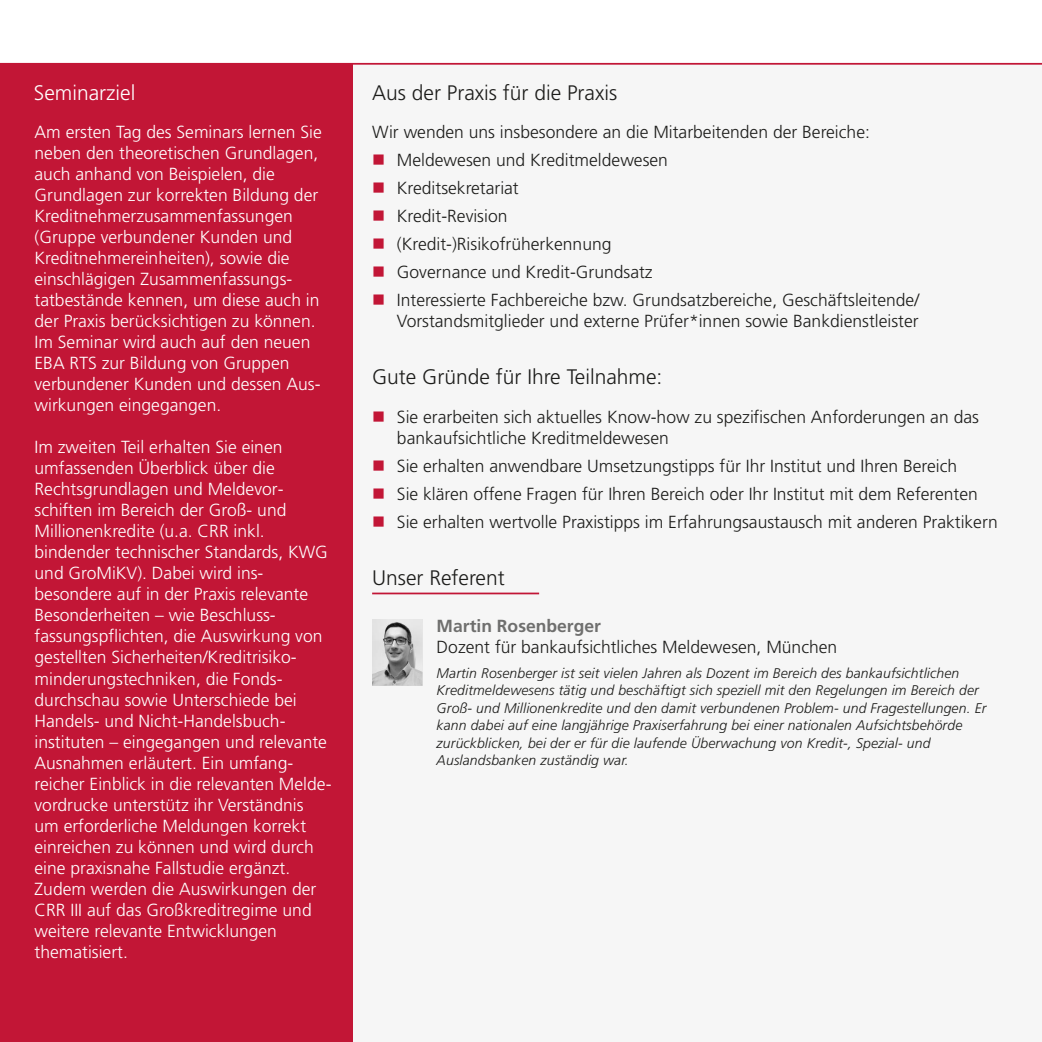
<style>
.page{position:relative;width:1042px;height:1042px;background:#fff}
.page>*{position:absolute;margin:0;border:0;box-sizing:border-box;transform-origin:0 0}
.t1{font:300 21px "Frutiger LT Pro";color:#1d1d1b}
.t2{font:300 21px "Frutiger LT Pro";color:#fff}
.t3{font:300 17.5px/21px "Frutiger LT Pro";color:#fff}
.t4{font:300 17.5px/28px "Frutiger LT Pro";color:#1d1d1b}
.t5{font:700 17.5px "Frutiger LT Pro";color:#6f6f6e}
.t6{font:italic 300 14px/17.5px "Frutiger LT Pro";letter-spacing:.01em;color:#1d1d1b}
</style>
<div class="page">
<hr style="left:0;top:0;width:1px;height:65px;background:#c21636">
<div style="left:352px;top:65px;width:690px;height:977px;background:#f6f6f6"></div>
<hr style="left:0;top:63px;width:1042px;height:2px;background:#c21636">
<div style="left:0;top:64px;width:352px;height:978px;background:#c21636"></div>
<img style="left:372px;top:619px;width:50px;height:66px">
<hr style="left:372px;top:592px;width:167px;height:2px;background:#c21636">
<p class="t2" style="left:34px;top:84px;width:103px">Seminarziel</p>
<p class="t3" style="left:35px;top:123px;width:289px">Am ersten Tag des Seminars lernen Sie neben den theoretischen Grundlagen, auch anhand von Beispielen, die Grundlagen zur korrekten Bildung der Kreditnehmerzusammenfassungen (Gruppe verbundener Kunden und Kreditnehmereinheiten), sowie die einschlägigen Zusammenfassungs&shy;tatbestände kennen, um diese auch in der Praxis berücksichtigen zu können.<br>Im Seminar wird auch auf den neuen EBA RTS zur Bildung von Gruppen verbundener Kunden und dessen Aus&shy;wirkungen eingegangen.</p>
<p class="t3" style="left:35px;top:438px;width:298px">Im zweiten Teil erhalten Sie einen umfassenden Überblick über die Rechtsgrundlagen und Meldevor&shy;schiften im Bereich der Groß- und Millionenkredite (u.a. CRR inkl. bindender technischer Standards, KWG und GroMiKV). Dabei wird ins&shy;besondere auf in der Praxis relevante Besonderheiten – wie Beschluss&shy;fassungspflichten, die Auswirkung von gestellten Sicherheiten/Kreditrisiko&shy;minderungstechniken, die Fonds&shy;durchschau sowie Unterschiede bei Handels- und Nicht-Handelsbuch&shy;instituten – eingegangen und relevante Ausnahmen erläutert. Ein umfang&shy;reicher Einblick in die relevanten Melde&shy;vordrucke unterstütz ihr Verständnis um erforderliche Meldungen korrekt einreichen zu können und wird durch eine praxisnahe Fallstudie ergänzt.<br>Zudem werden die Auswirkungen der CRR III auf das Großkreditregime und weitere relevante Entwicklungen thematisiert.</p>
<p class="t1" style="left:372px;top:84px;width:247px">Aus der Praxis für die Praxis</p>
<p class="t4" style="left:397px;top:120px;width:524px;text-indent:-25px">Wir wenden uns insbesondere an die Mitarbeitenden der Bereiche:<br>Meldewesen und Kreditmeldewesen<br>Kreditsekretariat<br>Kredit-Revision<br>(Kredit-)Risikofrüherkennung<br>Governance und Kredit-Grundsatz<br>Interessierte Fachbereiche bzw. Grundsatzbereiche, Geschäftsleitende/</p>
<p class="t4" style="left:397px;top:309px;width:523px">Vorstandsmitglieder und externe Prüfer*innen sowie Bankdienstleister</p>
<p class="t1" style="left:372px;top:368px;width:292px">Gute Gründe für Ihre Teilnahme:</p>
<p class="t4" style="left:397px;top:408px;width:583px;line-height:21px">Sie erarbeiten sich aktuelles Know-how zu spezifischen Anforderungen an das bankaufsichtliche Kreditmeldewesen</p>
<p class="t4" style="left:397px;top:453px;width:602px">Sie erhalten anwendbare Umsetzungstipps für Ihr Institut und Ihren Bereich<br>Sie klären offene Fragen für Ihren Bereich oder Ihr Institut mit dem Referenten<br>Sie erhalten wertvolle Praxistipps im Erfahrungsaustausch mit anderen Praktikern</p>
<p class="t1" style="left:372px;top:569px;width:134px">Unser Referent</p>
<p class="t5" style="left:437px;top:619px;width:166px">Martin Rosenberger</p>
<p class="t4" style="left:437px;top:635px;width:402px">Dozent für bankaufsichtliches Meldewesen, München</p>
<p class="t6" style="left:437px;top:665px;width:551px">Martin Rosenberger ist seit vielen Jahren als Dozent im Bereich des bankaufsichtlichen Kreditmeldewesens tätig und beschäftigt sich speziell mit den Regelungen im Bereich der Groß- und Millionenkredite und den damit verbundenen Problem- und Fragestellungen. Er kann dabei auf eine langjährige Praxiserfahrung bei einer nationalen Aufsichtsbehörde zurückblicken, bei der er für die laufende Überwachung von Kredit-, Spezial- und Auslandsbanken zuständig war.</p>
</div>
